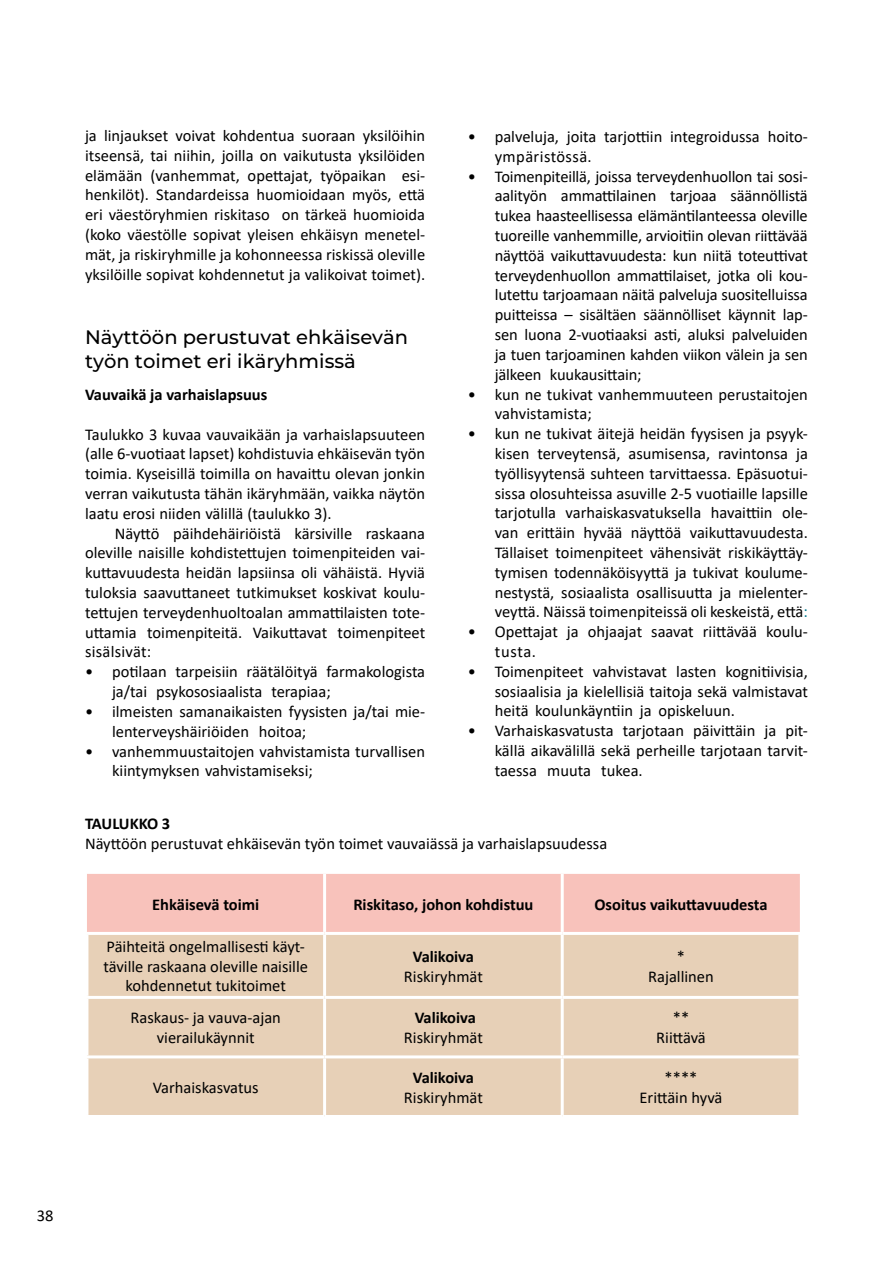
<style>
.page{position:relative;width:893px;height:1263px;background:#fff}
.page>*{position:absolute;margin:0;border:0;box-sizing:border-box;transform-origin:0 0}
.t1{font:100 19.5px/23.4px "Montserrat";color:#000}
.leipis_ekakappale{font:16.5px/19.8px "Calibri";color:#000;text-align:justify}
.leipis{font:16.5px/19.8px "Calibri";color:#000;text-align:justify}
.leipis_ekakappale-2{font:700 16.5px "Calibri";color:#000}
.s1{color:#02788e}
</style>
<div class="page">
<div style="left:87px;top:874px;width:713px;height:58px;background:#f8c2bb"></div>
<div style="left:88px;top:935px;width:710px;height:180px;background:#e7d0b7"></div>
<hr style="left:323px;top:874px;width:3px;height:58px;background:#fff">
<hr style="left:561px;top:874px;width:3px;height:58px;background:#fff">
<hr style="left:323px;top:935px;width:3px;height:61px;background:#fff">
<hr style="left:561px;top:935px;width:3px;height:61px;background:#fff">
<hr style="left:85px;top:996px;width:240px;height:3px;background:#fff">
<hr style="left:325px;top:996px;width:237px;height:3px;background:#fff">
<hr style="left:562px;top:996px;width:239px;height:3px;background:#fff">
<hr style="left:323px;top:999px;width:3px;height:56px;background:#fff">
<hr style="left:561px;top:999px;width:3px;height:56px;background:#fff">
<hr style="left:85px;top:1055px;width:240px;height:3px;background:#fff">
<hr style="left:325px;top:1055px;width:237px;height:3px;background:#fff">
<hr style="left:562px;top:1055px;width:239px;height:3px;background:#fff">
<hr style="left:323px;top:1058px;width:3px;height:57px;background:#fff">
<hr style="left:561px;top:1058px;width:3px;height:57px;background:#fff">
<p class="leipis_ekakappale" style="left:85px;top:125px;width:342px">ja linjaukset voivat kohdentua suoraan yksilöihin itseensä, tai niihin, joilla on vaikutusta yksilöiden elämään (vanhemmat, opettajat, työpaikan esi&shy;henkilöt). Standardeissa huomioidaan myös, että eri väestöryhmien riskitaso on tärkeä huomioida (koko väestölle sopivat yleisen ehkäisyn menetel&shy;mät, ja riskiryhmille ja kohonneessa riskissä oleville yksilöille sopivat kohdennetut ja valikoivat toimet).</p>
<h4 class="t1" style="left:85px;top:325px;width:325px">Näyttöön perustuvat ehkäisevän työn toimet eri ikäryhmissä</h4>
<p class="leipis_ekakappale-2" style="left:85px;top:383px;width:184px">Vauvaikä ja varhaislapsuus</p>
<p class="leipis_ekakappale" style="left:85px;top:424px;width:342px">Taulukko 3 kuvaa vauvaikään ja varhaislapsuuteen (alle 6-vuotiaat lapset) kohdistuvia ehkäisevän työn toimia. Kyseisillä toimilla on havaittu olevan jonkin verran vaikutusta tähän ikäryhmään, vaikka näytön laatu erosi niiden välillä (taulukko 3).</p>
<p class="leipis" style="left:85px;top:523px;width:342px;text-indent:30px">Näyttö päihdehäiriöistä kärsiville raskaana oleville naisille kohdistettujen toimenpiteiden vai&shy;kuttavuudesta heidän lapsiinsa oli vähäistä. Hyviä tuloksia saavuttaneet tutkimukset koskivat koulu&shy;tettujen terveydenhuoltoalan ammattilaisten tote&shy;uttamia toimenpiteitä. Vaikuttavat toimenpiteet sisälsivät:</p>
<p class="leipis_ekakappale" style="left:112px;top:661px;width:315px;text-indent:-27px">• potilaan tarpeisiin räätälöityä farmakologista ja/tai psykososiaalista terapiaa;</p>
<p class="leipis_ekakappale" style="left:112px;top:701px;width:315px;text-indent:-27px">• ilmeisten samanaikaisten fyysisten ja/tai mie&shy;lenterveyshäiriöiden hoitoa;</p>
<p class="leipis_ekakappale" style="left:112px;top:741px;width:315px;text-indent:-27px">• vanhemmuustaitojen vahvistamista turvallisen kiintymyksen vahvistamiseksi;</p>
<p class="leipis_ekakappale" style="left:495px;top:126px;width:315px;text-indent:-27px">• palveluja, joita tarjottiin integroidussa hoito&shy;ympäristössä.</p>
<p class="leipis_ekakappale" style="left:495px;top:166px;width:315px;text-indent:-27px">• Toimenpiteillä, joissa terveydenhuollon tai sosi&shy;aalityön ammattilainen tarjoaa säännöllistä tukea haasteellisessa elämäntilanteessa oleville tuoreille vanhemmille, arvioitiin olevan riittävää näyttöä vaikuttavuudesta: kun niitä toteuttivat terveydenhuollon ammattilaiset, jotka oli kou&shy;lutettu tarjoamaan näitä palveluja suositelluissa puitteissa – sisältäen säännölliset käynnit lap&shy;sen luona 2-vuotiaaksi asti, aluksi palveluiden ja tuen tarjoaminen kahden viikon välein ja sen jälkeen kuukausittain;</p>
<p class="leipis_ekakappale" style="left:495px;top:384px;width:315px;text-indent:-27px">• kun ne tukivat vanhemmuuteen perustaitojen vahvistamista;</p>
<p class="leipis_ekakappale" style="left:495px;top:423px;width:315px;text-indent:-27px">• kun ne tukivat äitejä heidän fyysisen ja psyyk&shy;kisen terveytensä, asumisensa, ravintonsa ja työllisyytensä suhteen tarvittaessa. Epäsuotui&shy;sissa olosuhteissa asuville 2-5 vuotiaille lapsille tarjotulla varhaiskasvatuksella havaittiin ole&shy;van erittäin hyvää näyttöä vaikuttavuudesta.<br>Tällaiset toimenpiteet vähensivät riskikäyttäy&shy;tymisen todennäköisyyttä ja tukivat koulume&shy;nestystä, sosiaalista osallisuutta ja mielenter&shy;veyttä. Näissä toimenpiteissä oli keskeistä, että<span class="s1">:</span></p>
<p class="leipis_ekakappale" style="left:495px;top:621px;width:315px;text-indent:-27px">• Opettajat ja ohjaajat saavat riittävää koulu&shy;tusta.</p>
<p class="leipis_ekakappale" style="left:495px;top:661px;width:315px;text-indent:-27px">• Toimenpiteet vahvistavat lasten kognitiivisia, sosiaalisia ja kielellisiä taitoja sekä valmistavat heitä koulunkäyntiin ja opiskeluun.</p>
<p class="leipis_ekakappale" style="left:495px;top:720px;width:315px;text-indent:-27px">• Varhaiskasvatusta tarjotaan päivittäin ja pit&shy;källä aikavälillä sekä perheille tarjotaan tarvit&shy;taessa muuta tukea.</p>
<p class="leipis_ekakappale-2" style="left:85px;top:812px;width:87px">TAULUKKO 3</p>
<p class="leipis_ekakappale" style="left:85px;top:833px;width:524px">Näyttöön perustuvat ehkäisevän työn toimet vauvaiässä ja varhaislapsuudessa</p>
<p class="leipis_ekakappale-2" style="left:152px;top:893px;width:109px">Ehkäisevä toimi</p>
<p class="leipis_ekakappale-2" style="left:353px;top:893px;width:182px">Riskitaso, johon kohdistuu</p>
<p class="leipis_ekakappale-2" style="left:594px;top:893px;width:175px">Osoitus vaikuttavuudesta</p>
<p class="leipis_ekakappale" style="left:103px;top:936px;width:206px;text-align:center">Päihteitä ongelmallisesti käyt&shy;täville raskaana oleville naisille kohdennetut tukitoimet</p>
<p class="leipis_ekakappale-2" style="left:413px;top:944px;width:63px">Valikoiva</p>
<p class="leipis_ekakappale" style="left:677px;top:946px;width:10px">*</p>
<p class="leipis_ekakappale" style="left:648px;top:966px;width:67px">Rajallinen</p>
<p class="leipis_ekakappale" style="left:404px;top:966px;width:80px">Riskiryhmät</p>
<p class="leipis_ekakappale" style="left:131px;top:1008px;width:152px;text-align:center">Raskaus- ja vauva-ajan vierailukäynnit</p>
<p class="leipis_ekakappale-2" style="left:415px;top:1006px;width:63px">Valikoiva</p>
<p class="leipis_ekakappale" style="left:404px;top:1027px;width:80px">Riskiryhmät</p>
<p class="leipis_ekakappale" style="left:153px;top:1077px;width:107px">Varhaiskasvatus</p>
<p class="leipis_ekakappale-2" style="left:413px;top:1066px;width:63px">Valikoiva</p>
<p class="leipis_ekakappale" style="left:404px;top:1087px;width:80px">Riskiryhmät</p>
<p class="leipis_ekakappale" style="left:673px;top:1008px;width:18px">**</p>
<p class="leipis_ekakappale" style="left:656px;top:1027px;width:51px">Riittävä</p>
<p class="leipis_ekakappale" style="left:665px;top:1067px;width:34px">****</p>
<p class="leipis_ekakappale" style="left:639px;top:1087px;width:84px">Erittäin hyvä</p>
<p class="leipis_ekakappale" style="left:37px;top:1205px;width:18px">38</p>
</div>
